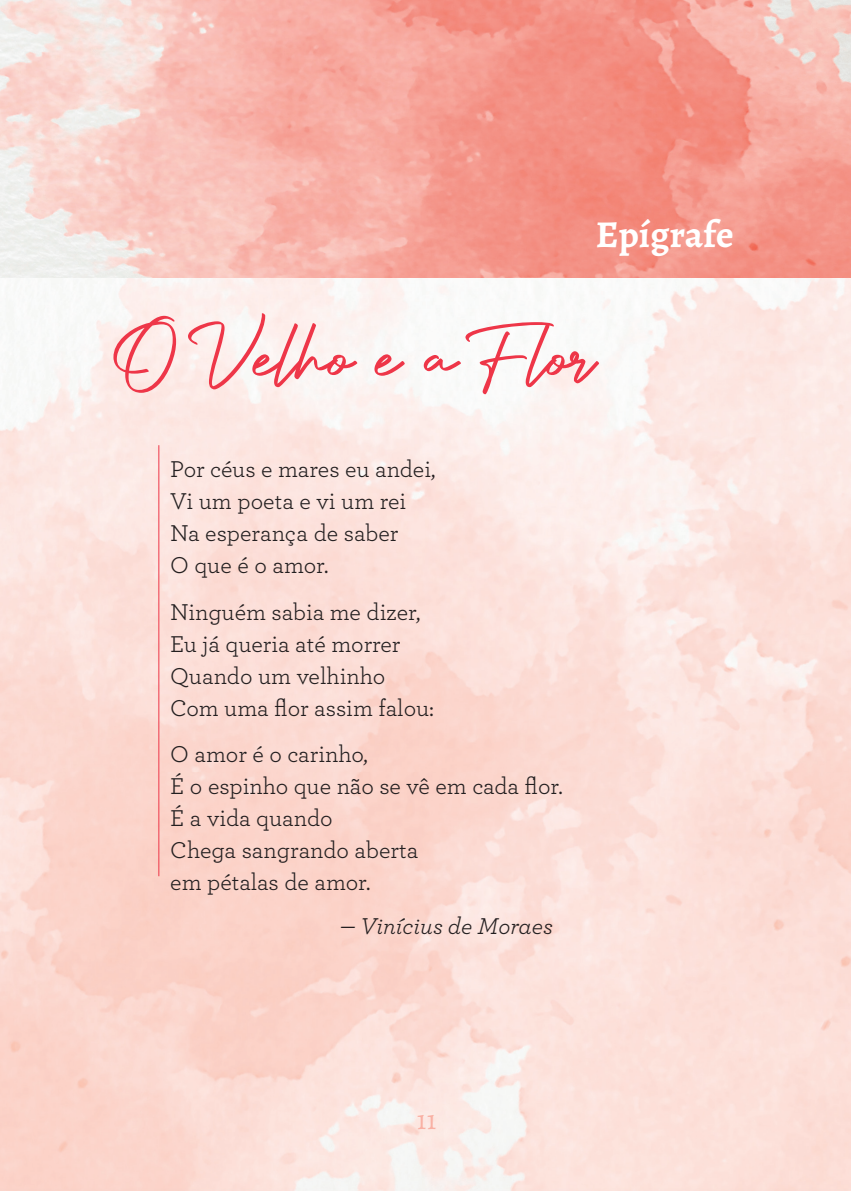
<style>
.page{position:relative;width:851px;height:1191px;background:#fff}
.page>*{position:absolute;margin:0;border:0;box-sizing:border-box;transform-origin:0 0}
.t1{font:96px "Authentic Signature";color:#ee3648}
.t2{font:700 38px "Alegreya";color:#fff}
.t3{font:28px "Alegreya";color:#f9b0a3}
.t4{font:24px/32px "Archer";color:#231f20}
.t5{font:italic 24px "Archer";color:#231f20}
</style>
<div class="page">
<img style="left:0;top:0;width:850px;height:278px">
<hr style="left:158px;top:445px;width:1px;height:431px;background:#ee3648">
<h2 class="t2" style="left:595px;top:209px;width:139px">Epígrafe</h2>
<h1 class="t1" style="left:113px;top:303px;width:482px">O Velho e a Flor</h1>
<p class="t4" style="left:170px;top:452px;width:267px">Por céus e mares eu andei,<br>Vi um poeta e vi um rei<br>Na esperança de saber<br>O que é o amor.</p>
<p class="t4" style="left:170px;top:594px;width:265px">Ninguém sabia me dizer,<br>Eu já queria até morrer<br>Quando um velhinho<br>Com uma flor assim falou:</p>
<p class="t4" style="left:170px;top:736px;width:394px">O amor é o carinho,<br>É o espinho que não se vê em cada flor.<br>É a vida quando<br>Chega sangrando aberta<br>em pétalas de amor.</p>
<p class="t5" style="left:340px;top:909px;width:214px">— Vinícius de Moraes</p>
<p class="t3" style="left:417px;top:1102px;width:21px">11</p>
</div>
